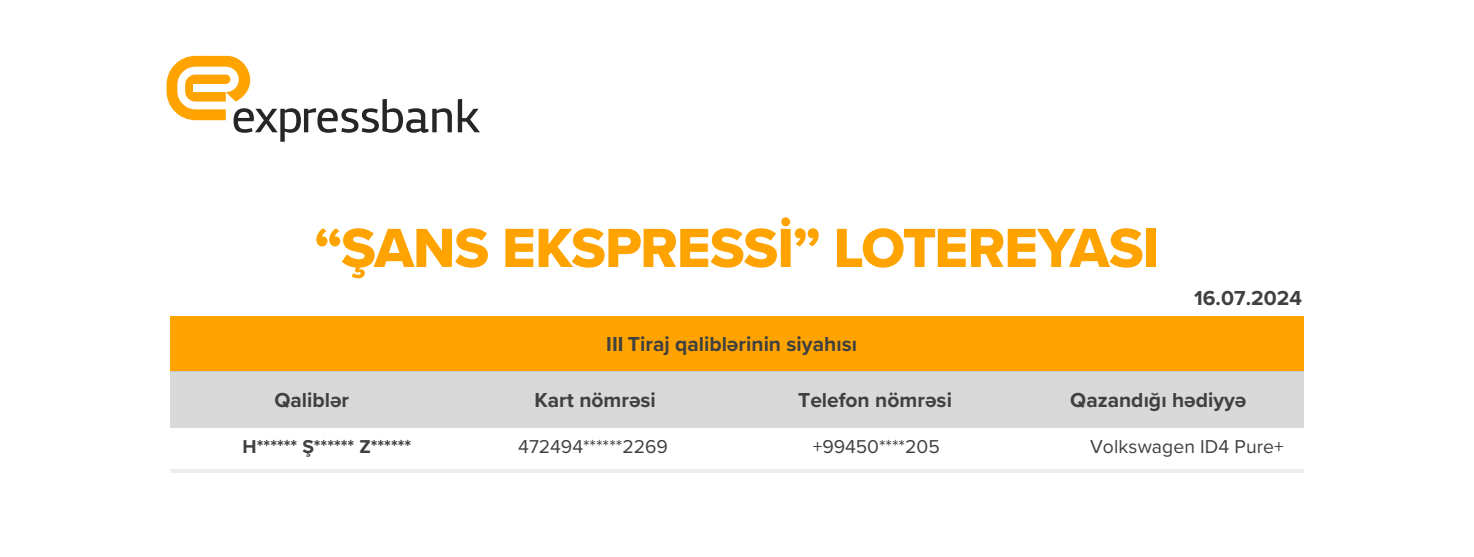
<style>
.page{position:relative;width:1474px;height:557px;background:#fff}
.page>*{position:absolute;margin:0;border:0;box-sizing:border-box;transform-origin:0 0}
.t1{font:57.05px "Proxima Nova Extrabld";letter-spacing:-.02em;color:#ffa300}
.t2{font:700 21px "Proxima Nova";color:#404040}
.t3{font:19.25px "Proxima Nova";letter-spacing:.005em;color:#404040}
.t4{font:700 19.25px "Proxima Nova";color:#404040}
</style>
<div class="page">
<div style="left:170px;top:316px;width:1133px;height:55px;background:#ffa300"></div>
<div style="left:170px;top:372px;width:283px;height:55px;background:#d9d9d9"></div>
<div style="left:453px;top:372px;width:284px;height:55px;background:#d9d9d9"></div>
<div style="left:737px;top:372px;width:276px;height:55px;background:#d9d9d9"></div>
<div style="left:1013px;top:372px;width:290px;height:55px;background:#d9d9d9"></div>
<hr style="left:170px;top:371px;width:283px;height:1px;background:#c9c9c9">
<hr style="left:454px;top:371px;width:283px;height:1px;background:#c9c9c9">
<hr style="left:738px;top:371px;width:275px;height:1px;background:#c9c9c9">
<hr style="left:1014px;top:371px;width:289px;height:1px;background:#c9c9c9">
<hr style="left:170px;top:469px;width:1133px;height:3px;background:#ededed">
<svg style="left:166px;top:56px;width:286px;height:86px"></svg>
<svg style="left:458px;top:99px;width:22px;height:33px"></svg>
<h1 class="t1" style="left:314px;top:205px;width:846px">“ŞANS EKSPRESSİ” LOTEREYASI</h1>
<p class="t2" style="left:606px;top:328px;width:252px">III Tiraj qaliblərinin siyahısı</p>
<p class="t2" style="left:1194px;top:282px;width:109px">16.07.2024</p>
<p class="t2" style="left:274px;top:384px;width:76px">Qaliblər</p>
<p class="t2" style="left:534px;top:384px;width:123px">Kart nömrəsi</p>
<p class="t2" style="left:798px;top:384px;width:155px">Telefon nömrəsi</p>
<p class="t2" style="left:1070px;top:384px;width:178px">Qazandığı hədiyyə</p>
<p class="t4" style="left:243px;top:432px;width:170px">H****** Ş****** Z******</p>
<p class="t3" style="left:518px;top:432px;width:151px">472494******2269</p>
<p class="t3" style="left:812px;top:432px;width:129px">+99450****205</p>
<p class="t3" style="left:1090px;top:432px;width:195px">Volkswagen ID4 Pure+</p>
</div>
